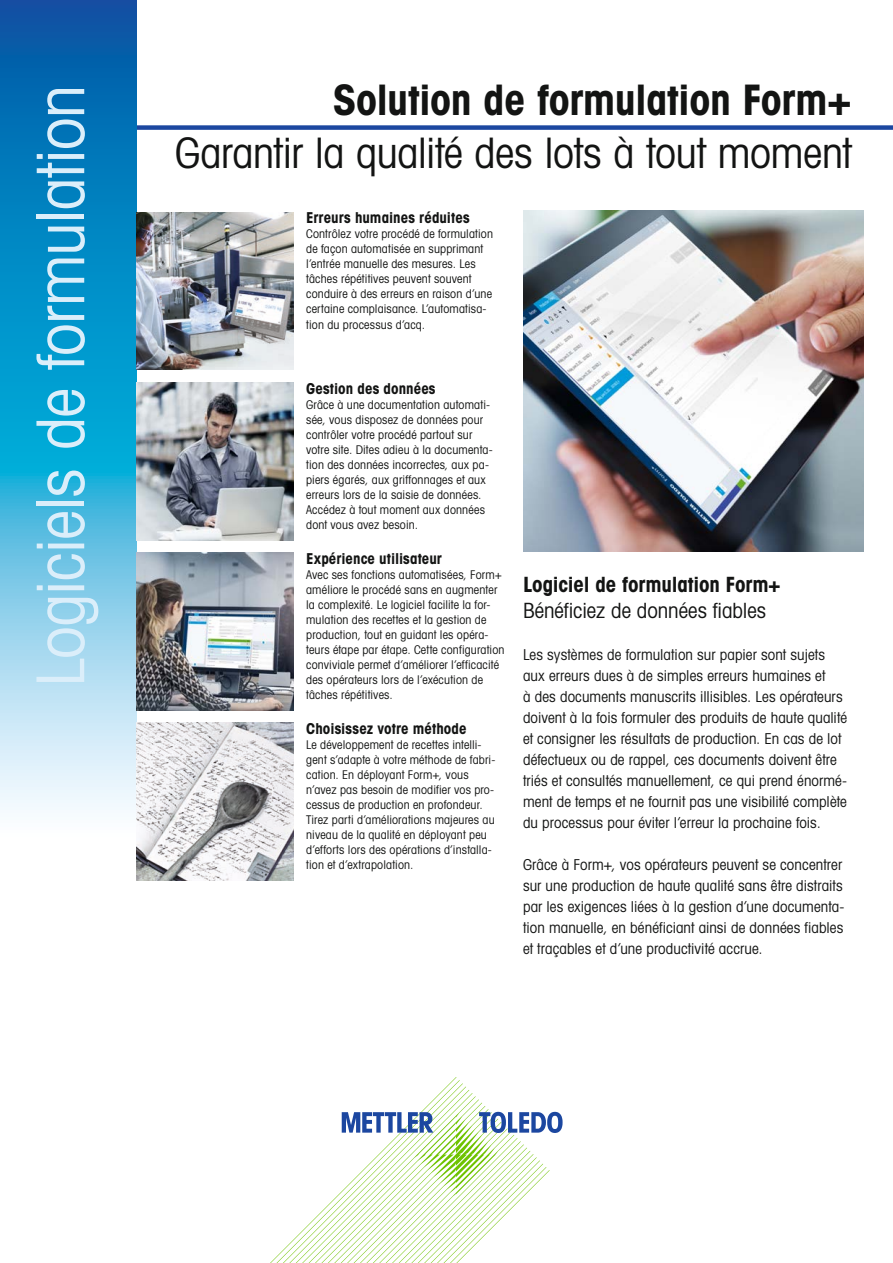
<style>
.page{position:relative;width:893px;height:1263px;background:#fff}
.page>*{position:absolute;margin:0;border:0;box-sizing:border-box;transform-origin:0 0}
.t1{font:66px "Avant Gardefor MT Bk";letter-spacing:-.015em;color:#dbeefa}
.t2{font:42px "Avant Gardefor MT Bk";letter-spacing:-.01em;color:#131413}
.t3{font:42px "Avant Gardefor MT Bd";letter-spacing:-.01em;color:#131413}
.t4{font:21px "Avant Gardefor MT Bd";letter-spacing:-.005em;color:#131413}
.t5{font:21px "Avant Gardefor MT Bk";color:#131413}
.t6{font:15px/21px "Avant Gardefor MT Bk";letter-spacing:.005em;color:#131413}
.t7{font:15px "Avant Gardefor MT Bd";letter-spacing:.005em;color:#131413}
.t8{font:12px/15px "Avant Gardefor MT Bk";letter-spacing:.015em;color:#131413}
</style>
<div class="page">
<div style="left:111px;top:125px;width:782px;height:5px;background:#1c47a0"></div>
<svg style="left:0;top:0;width:136px;height:810px;background:#40a5d3"></svg>
<img style="left:136px;top:723px;width:157px;height:157px">
<img style="left:136px;top:553px;width:157px;height:157px">
<img style="left:136px;top:383px;width:157px;height:157px">
<img style="left:136px;top:213px;width:157px;height:157px">
<svg style="left:270px;top:1077px;width:293px;height:186px"></svg>
<img style="left:523px;top:211px;width:341px;height:341px">
<h1 class="t1" style="left:20px;top:687px;width:603px;rotate:-90deg">Logiciels de formulation</h1>
<h2 class="t3" style="left:333px;top:73px;width:520px">Solution de formulation Form+</h2>
<h2 class="t2" style="left:175px;top:127px;width:678px">Garantir la qualité des lots à tout moment</h2>
<p class="t7" style="left:306px;top:208px;width:165px">Erreurs humaines réduites</p>
<p class="t8" style="left:306px;top:226px;width:188px">Contrôlez votre procédé de formulation de façon automatisée en supprimant l’entrée manuelle des mesures. Les tâches répétitives peuvent souvent conduire à des erreurs en raison d’une certaine complaisance. L’automatisa&shy;tion du processus d’acq.</p>
<p class="t7" style="left:306px;top:379px;width:131px">Gestion des données</p>
<p class="t8" style="left:306px;top:396px;width:188px">Grâce à une documentation automati&shy;sée, vous disposez de données pour contrôler votre procédé partout sur votre site. Dites adieu à la documenta&shy;tion des données incorrectes, aux pa&shy;piers égarés, aux griffonnages et aux erreurs lors de la saisie de données.<br>Accédez à tout moment aux données dont vous avez besoin.</p>
<p class="t7" style="left:306px;top:549px;width:137px">Expérience utilisateur</p>
<p class="t8" style="left:306px;top:567px;width:200px">Avec ses fonctions automatisées, Form+ améliore le procédé sans en augmenter la complexité. Le logiciel facilite la for&shy;mulation des recettes et la gestion de production, tout en guidant les opéra&shy;teurs étape par étape. Cette configuration conviviale permet d’améliorer l’efficacité des opérateurs lors de l’exécution de</p>
<p class="t8" style="left:306px;top:687px;width:88px">tâches répétitives.</p>
<p class="t7" style="left:306px;top:719px;width:162px">Choisissez votre méthode</p>
<p class="t8" style="left:306px;top:737px;width:191px">Le développement de recettes intelli&shy;gent s’adapte à votre méthode de fabri&shy;cation. En déployant Form+, vous n’avez pas besoin de modifier vos pro&shy;cessus de production en profondeur.<br>Tirez parti d’améliorations majeures au niveau de la qualité en déployant peu d’efforts lors des opérations d’installa&shy;tion et d’extrapolation.</p>
<h3 class="t4" style="left:523px;top:571px;width:259px">Logiciel de formulation Form+</h3>
<h3 class="t5" style="left:523px;top:597px;width:245px">Bénéficiez de données fiables</h3>
<p class="t6" style="left:523px;top:643px;width:326px">Les systèmes de formulation sur papier sont sujets aux erreurs dues à de simples erreurs humaines et<br>à des documents manuscrits illisibles. Les opérateurs doivent à la fois formuler des produits de haute qualité et consigner les résultats de production. En cas de lot défectueux ou de rappel, ces documents doivent être triés et consultés manuellement, ce qui prend énormé&shy;ment de temps et ne fournit pas une visibilité complète du processus pour éviter l’erreur la prochaine fois.</p>
<p class="t6" style="left:523px;top:853px;width:323px">Grâce à Form+, vos opérateurs peuvent se concentrer sur une production de haute qualité sans être distraits par les exigences liées à la gestion d’une documenta&shy;tion manuelle, en bénéficiant ainsi de données fiables et traçables et d’une productivité accrue.</p>
</div>
